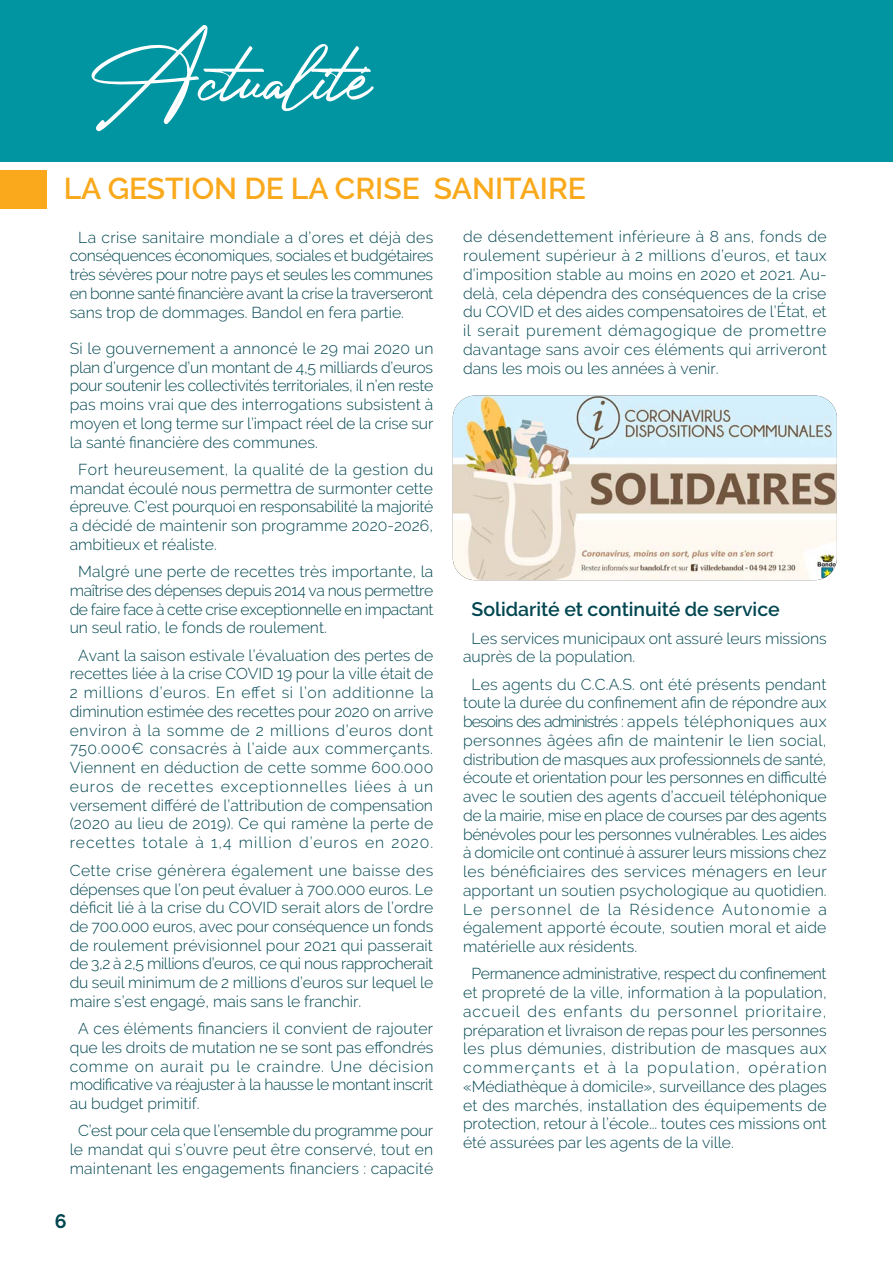
<style>
.page{position:relative;width:893px;height:1263px;background:#fff}
.page>*{position:absolute;margin:0;border:0;box-sizing:border-box;transform-origin:0 0}
.t1{font:90px "Photograph Signature";color:#fff}
.Paragraphe_corps_tex{font:600 30px "Raleway";color:#f9a91b}
.Paragraphe_corps_tex-2{font:600 19.5px "Raleway";color:#004650}
.Paragraphe_corps_tex-3{font:700 19.5px "Raleway";color:#004650}
.Paragraphe_corps_tex-4{font:300 15.75px/18.8px "Raleway";color:#004650;text-align:justify}
</style>
<div class="page">
<div style="left:0;top:0;width:893px;height:162px;background:#0095a1"></div>
<div style="left:0;top:170px;width:47px;height:38px;background:#f9a91b"></div>
<img style="left:453px;top:395px;width:384px;height:185px">
<p class="t1" style="left:90px;top:-2px;width:282px">Actualité</p>
<p class="Paragraphe_corps_tex" style="left:64px;top:171px;width:524px">LA GESTION DE LA CRISE SANITAIRE</p>
<p class="Paragraphe_corps_tex-4" style="left:70px;top:228px;width:365px;text-indent:9px">La crise sanitaire mondiale a d’ores et déjà des conséquences économiques, sociales et budgétaires très sévères pour notre pays et seules les communes en bonne santé financière avant la crise la traverseront sans trop de dommages. Bandol en fera partie.</p>
<p class="Paragraphe_corps_tex-4" style="left:70px;top:339px;width:365px">Si le gouvernement a annoncé le 29 mai 2020 un plan d’urgence d’un montant de 4,5 milliards d’euros pour soutenir les collectivités territoriales, il n’en reste pas moins vrai que des interrogations subsistent à moyen et long terme sur l’impact réel de la crise sur la santé financière des communes.</p>
<p class="Paragraphe_corps_tex-4" style="left:70px;top:460px;width:365px;text-indent:9px">Fort heureusement, la qualité de la gestion du mandat écoulé nous permettra de surmonter cette épreuve. C’est pourquoi en responsabilité la majorité a décidé de maintenir son programme 2020-2026, ambitieux et réaliste.</p>
<p class="Paragraphe_corps_tex-4" style="left:70px;top:562px;width:365px;text-indent:9px">Malgré une perte de recettes très importante, la maîtrise des dépenses depuis 2014 va nous permettre de faire face à cette crise exceptionnelle en impactant un seul ratio, le fonds de roulement.</p>
<p class="Paragraphe_corps_tex-4" style="left:70px;top:645px;width:365px;text-align:center">Avant la saison estivale l’évaluation des pertes de recettes liée à la crise COVID 19 pour la ville était de 2 millions d’euros. En effet si l’on additionne la diminution estimée des recettes pour 2020 on arrive environ à la somme de 2 millions d’euros dont 750.000€ consacrés à l’aide aux commerçants.<br>Viennent en déduction de cette somme 600.000 euros de recettes exceptionnelles liées à un versement différé de l’attribution de compensation (2020 au lieu de 2019). Ce qui ramène la perte de recettes totale à 1,4 million d’euros en 2020.</p>
<p class="Paragraphe_corps_tex-4" style="left:70px;top:861px;width:365px">Cette crise génèrera également une baisse des dépenses que l’on peut évaluer à 700.000 euros. Le déficit lié à la crise du COVID serait alors de l’ordre de 700.000 euros, avec pour conséquence un fonds de roulement prévisionnel pour 2021 qui passerait de 3,2 à 2,5 millions d’euros, ce qui nous rapprocherait du seuil minimum de 2 millions d’euros sur lequel le maire s’est engagé, mais sans le franchir.</p>
<p class="Paragraphe_corps_tex-4" style="left:70px;top:1019px;width:365px;text-indent:9px">A ces éléments financiers il convient de rajouter que les droits de mutation ne se sont pas effondrés comme on aurait pu le craindre. Une décision modificative va réajuster à la hausse le montant inscrit au budget primitif.</p>
<p class="Paragraphe_corps_tex-4" style="left:70px;top:1121px;width:365px;text-align:center">C’est pour cela que l’ensemble du programme pour le mandat qui s’ouvre peut être conservé, tout en maintenant les engagements financiers : capacité</p>
<p class="Paragraphe_corps_tex-3" style="left:55px;top:1210px;width:13px">6</p>
<p class="Paragraphe_corps_tex-4" style="left:463px;top:227px;width:365px">de désendettement inférieure à 8 ans, fonds de roulement supérieur à 2 millions d’euros, et taux d’imposition stable au moins en 2020 et 2021. Au&shy;delà, cela dépendra des conséquences de la crise du COVID et des aides compensatoires de l’État, et il serait purement démagogique de promettre davantage sans avoir ces éléments qui arriveront dans les mois ou les années à venir.</p>
<p class="Paragraphe_corps_tex-2" style="left:472px;top:598px;width:310px">Solidarité et continuité de service</p>
<p class="Paragraphe_corps_tex-4" style="left:463px;top:629px;width:365px;text-indent:9px">Les services municipaux ont assuré leurs missions auprès de la population.</p>
<p class="Paragraphe_corps_tex-4" style="left:463px;top:675px;width:365px;text-indent:9px">Les agents du C.C.A.S. ont été présents pendant toute la durée du confinement afin de répondre aux besoins des administrés : appels téléphoniques aux personnes âgées afin de maintenir le lien social, distribution de masques aux professionnels de santé, écoute et orientation pour les personnes en difficulté avec le soutien des agents d’accueil téléphonique de la mairie, mise en place de courses par des agents bénévoles pour les personnes vulnérables. Les aides à domicile ont continué à assurer leurs missions chez les bénéficiaires des services ménagers en leur apportant un soutien psychologique au quotidien.<br>Le personnel de la Résidence Autonomie a également apporté écoute, soutien moral et aide matérielle aux résidents.</p>
<p class="Paragraphe_corps_tex-4" style="left:463px;top:964px;width:365px;text-indent:9px">Permanence administrative, respect du confinement et propreté de la ville, information à la population, accueil des enfants du personnel prioritaire, préparation et livraison de repas pour les personnes les plus démunies, distribution de masques aux commerçants et à la population, opération «Médiathèque à domicile», surveillance des plages et des marchés, installation des équipements de protection, retour à l’école... toutes ces missions ont été assurées par les agents de la ville.</p>
</div>
